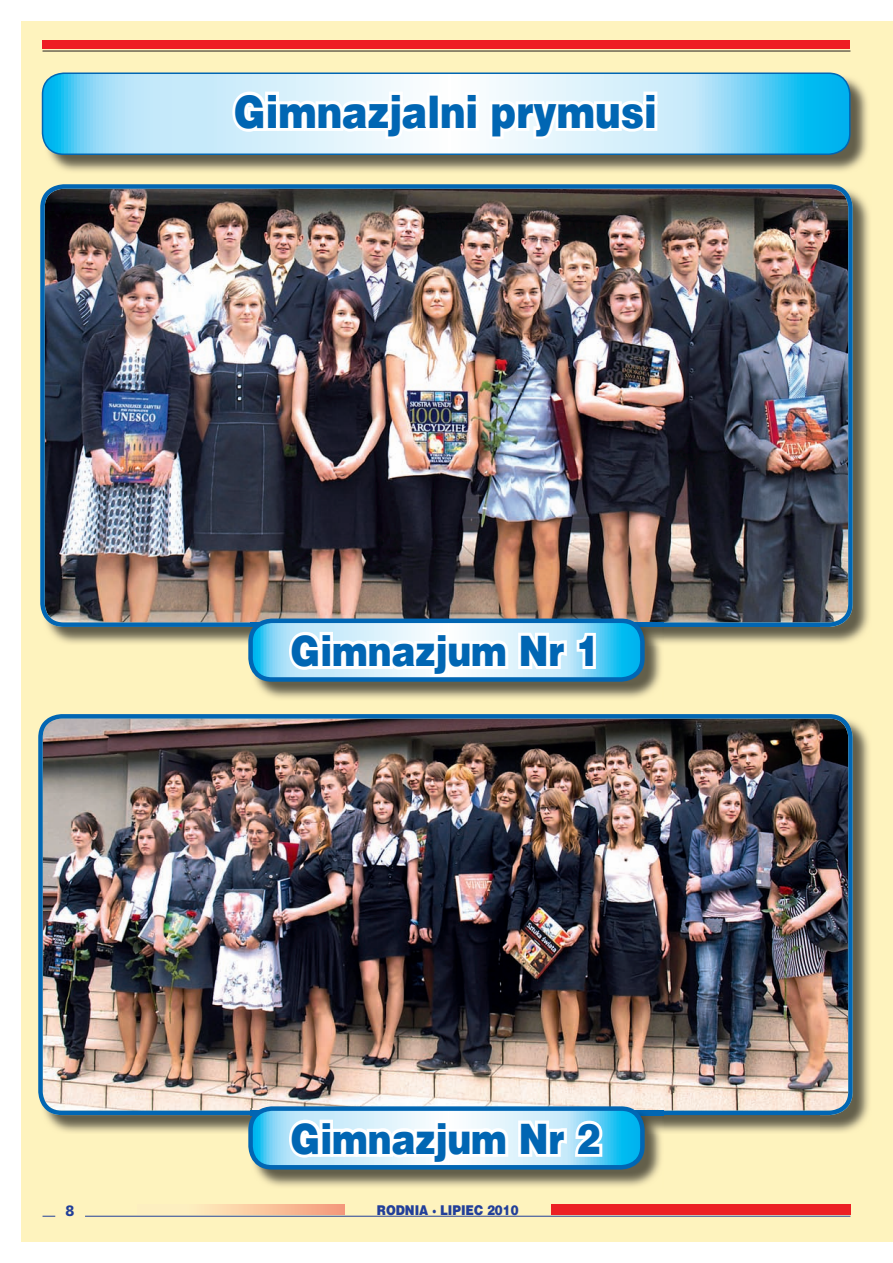
<style>
.page{position:relative;width:893px;height:1263px;background:#fff}
.page>*{position:absolute;margin:0;border:0;box-sizing:border-box;transform-origin:0 0}
.t1{font:900 45px "Switzerland";color:#0166b3;scale:.85 1}
.t2{font:900 42px "Switzerland";color:#0166b3;scale:.85 1}
.t3{font:15px "Zurich AT Black";color:#223f99;scale:.9 1}
.t4{font:900 13.5px "Switzerland";color:#223f99;scale:.87 1}
</style>
<div class="page">
<div style="left:21px;top:21px;width:872px;height:1221px;background:#fef3be"></div>
<hr style="left:85px;top:1216px;width:765px;height:1px;background:#223f99">
<svg style="left:43px;top:1216px;width:12px;height:1px"></svg>
<div style="left:551px;top:1204px;width:299px;height:11px;background:#ec2024"></div>
<svg style="left:201px;top:1204px;width:143px;height:11px;background:#f9c19a"></svg>
<hr style="left:43px;top:51px;width:807px;height:1px;background:#231f20">
<div style="left:43px;top:40px;width:807px;height:9px;background:#ee1d23"></div>
<img style="left:820px;top:192px;width:50px;height:452px">
<img style="left:48px;top:627px;width:202px;height:17px">
<img style="left:663px;top:627px;width:157px;height:17px">
<img style="left:40px;top:184px;width:813px;height:443px">
<img style="left:820px;top:722px;width:49px;height:411px">
<img style="left:45px;top:1115px;width:205px;height:18px">
<img style="left:663px;top:1115px;width:157px;height:17px">
<img style="left:38px;top:714px;width:815px;height:401px">
<img style="left:250px;top:620px;width:413px;height:79px">
<svg style="left:251px;top:621px;width:391px;height:67px;background:#bddee8"></svg>
<div style="left:248px;top:618px;width:397px;height:64px;border:4px solid #0166b3;border-radius:21px"></div>
<img style="left:250px;top:1108px;width:413px;height:79px">
<svg style="left:251px;top:1108px;width:391px;height:68px;background:#bcdce6"></svg>
<div style="left:248px;top:1106px;width:397px;height:63px;border:4px solid #0166b3;border-radius:21px"></div>
<img style="left:49px;top:78px;width:819px;height:94px">
<svg style="left:43px;top:73px;width:807px;height:81px;background:#90dbf6"></svg>
<svg style="left:228px;top:87px;width:432px;height:115px;background:#c6cdc7"></svg>
<div style="left:42px;top:72px;width:808px;height:83px;border:2px solid #0166b3;border-radius:21px"></div>
<p class="t1" style="left:234px;top:85px;width:499px">Gimnazjalni prymusi</p>
<p class="t2" style="left:291px;top:626px;width:365px">Gimnazjum Nr 1</p>
<p class="t2" style="left:291px;top:1114px;width:365px">Gimnazjum Nr 2</p>
<p class="t3" style="left:65px;top:1202px;width:11px">8</p>
<p class="t4" style="left:377px;top:1202px;width:164px">RODNIA · LIPIEC 2010</p>
</div>
